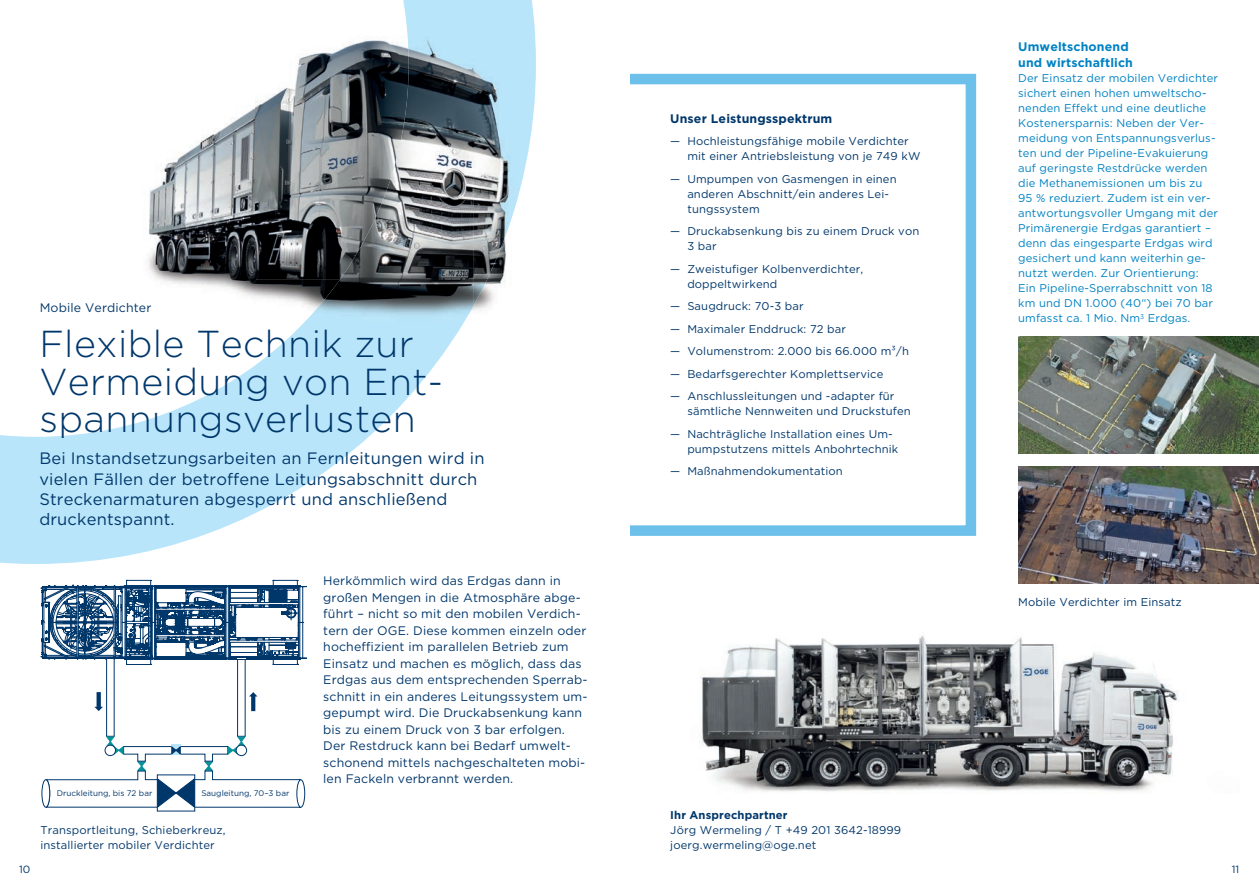
<style>
.page{position:relative;width:1259px;height:893px;background:#fff}
.page>*{position:absolute;margin:0;border:0;box-sizing:border-box;transform-origin:0 0}
.t1{font:300 37.5px/37.5px "Gotham";letter-spacing:.01em;color:#00376b}
.t2{font:16.5px/20.2px "Gotham";letter-spacing:.01em;color:#00376b}
.t3{font:12.3px/16.5px "Gotham";letter-spacing:.01em;color:#00376b}
.t4{font:700 12.3px/16.5px "Gotham";letter-spacing:.01em;color:#0082c3}
.t5{font:700 12.3px "Gotham";letter-spacing:.01em;color:#00376b}
.t6{font:11.25px/15px "Gotham";letter-spacing:.01em;color:#00376b}
.t7{font:11.25px/15px "Gotham";letter-spacing:.01em;color:#0082c3}
.t8{font:700 11.25px "Gotham";letter-spacing:.01em;color:#00376b}
.t9{font:10.5px "Gotham";color:#00376b}
.t10{font:8.1px "Gotham";color:#00376b}
</style>
<div class="page">
<img style="left:700px;top:635px;width:479px;height:157px">
<div style="left:617px;top:74px;width:359px;height:462px;border:10px solid #6cc0e9"></div>
<svg style="left:0;top:0;width:536px;height:564px"></svg>
<img style="left:97px;top:13px;width:295px;height:160px">
<img style="left:97px;top:173px;width:158px;height:159px">
<img style="left:255px;top:173px;width:84px;height:106px">
<img style="left:473px;top:306px;width:45px;height:26px">
<img style="left:255px;top:279px;width:84px;height:53px">
<img style="left:392px;top:13px;width:126px;height:160px">
<img style="left:339px;top:173px;width:134px;height:159px">
<img style="left:473px;top:173px;width:45px;height:133px">
<img style="left:294px;top:281px;width:45px;height:51px">
<img style="left:1018px;top:467px;width:241px;height:117px">
<img style="left:1018px;top:337px;width:241px;height:117px">
<div style="left:589px;top:0;width:40px;height:810px;background:#fff"></div>
<svg style="left:41px;top:580px;width:265px;height:229px"></svg>
<p class="t3" style="left:40px;top:299px;width:113px">Mobile Verdichter</p>
<h1 class="t1" style="left:39px;top:324px;width:405px">Flexible Technik zur<br>Vermeidung von Ent&shy;spannungsverlusten</h1>
<h2 class="t2" style="left:39px;top:448px;width:447px">Bei Instandsetzungsarbeiten an Fernleitungen wird in vielen Fällen der betroffene Leitungsabschnitt durch Streckenarmaturen abgesperrt und anschließend druckentspannt.</h2>
<p class="t10" style="left:57px;top:788px;width:97px">Druckleitung, bis 72 bar</p>
<p class="t10" style="left:201px;top:788px;width:89px">Saugleitung, 70–3 bar</p>
<p class="t6" style="left:40px;top:822px;width:187px">Transportleitung, Schieberkreuz, installierter mobiler Verdichter</p>
<p class="t3" style="left:323px;top:572px;width:266px">Herkömmlich wird das Erdgas dann in großen Mengen in die Atmosphäre abge&shy;führt – nicht so mit den mobilen Verdich&shy;tern der OGE. Diese kommen einzeln oder hocheffizient im parallelen Betrieb zum Einsatz und machen es möglich, dass das Erdgas aus dem entsprechenden Sperrab&shy;schnitt in ein anderes Leitungssystem um&shy;gepumpt wird. Die Druckabsenkung kann bis zu einem Druck von 3 bar erfolgen.<br>Der Restdruck kann bei Bedarf umwelt&shy;schonend mittels nachgeschalteten mobi&shy;len Fackeln verbrannt werden.</p>
<p class="t5" style="left:670px;top:110px;width:164px">Unser Leistungsspektrum</p>
<p class="t6" style="left:687px;top:133px;width:235px;text-indent:-17px">— Hochleistungsfähige mobile Verdichter mit einer Antriebsleistung von je 749 kW</p>
<p class="t6" style="left:687px;top:171px;width:211px;text-indent:-17px">— Umpumpen von Gasmengen in einen anderen Abschnitt/ein anderes Lei&shy;tungssystem</p>
<p class="t6" style="left:687px;top:223px;width:233px;text-indent:-17px">— Druckabsenkung bis zu einem Druck von<br>3 bar</p>
<p class="t6" style="left:687px;top:261px;width:177px;text-indent:-17px">— Zweistufiger Kolbenverdichter, doppeltwirkend</p>
<p class="t6" style="left:670px;top:298px;width:135px">— Saugdruck: 70-3 bar</p>
<p class="t6" style="left:670px;top:321px;width:177px">— Maximaler Enddruck: 72 bar</p>
<p class="t6" style="left:670px;top:343px;width:240px">— Volumenstrom: 2.000 bis 66.000 m³/h</p>
<p class="t6" style="left:670px;top:366px;width:215px">— Bedarfsgerechter Komplettservice</p>
<p class="t6" style="left:687px;top:388px;width:225px;text-indent:-17px">— Anschlussleitungen und -adapter für sämtliche Nennweiten und Druckstufen</p>
<p class="t6" style="left:687px;top:426px;width:212px;text-indent:-17px">— Nachträgliche Installation eines Um&shy;pumpstutzens mittels Anbohrtechnik</p>
<p class="t6" style="left:670px;top:463px;width:174px">— Maßnahmendokumentation</p>
<p class="t8" style="left:670px;top:808px;width:119px">Ihr Ansprechpartner</p>
<p class="t6" style="left:670px;top:822px;width:232px">Jörg Wermeling / T +49 201 3642-18999 joerg.wermeling@oge.net</p>
<p class="t4" style="left:1018px;top:38px;width:116px">Umweltschonend und wirtschaftlich</p>
<p class="t7" style="left:1018px;top:71px;width:201px">Der Einsatz der mobilen Verdichter sichert einen hohen umweltscho&shy;nenden Effekt und eine deutliche Kostenersparnis: Neben der Ver&shy;meidung von Entspannungsverlus&shy;ten und der Pipeline-Evakuierung auf geringste Restdrücke werden die Methanemissionen um bis zu 95 % reduziert. Zudem ist ein ver&shy;antwortungsvoller Umgang mit der Primärenergie Erdgas garantiert – denn das eingesparte Erdgas wird gesichert und kann weiterhin ge&shy;nutzt werden. Zur Orientierung:<br>Ein Pipeline-Sperrabschnitt von 18 km und DN 1.000 (40“) bei 70 bar umfasst ca. 1 Mio. Nm<sup>3</sup> Erdgas.</p>
<p class="t6" style="left:1018px;top:595px;width:165px">Mobile Verdichter im Einsatz</p>
<p class="t9" style="left:19px;top:863px;width:13px">10</p>
<p class="t9" style="left:1231px;top:863px;width:9px">11</p>
</div>
